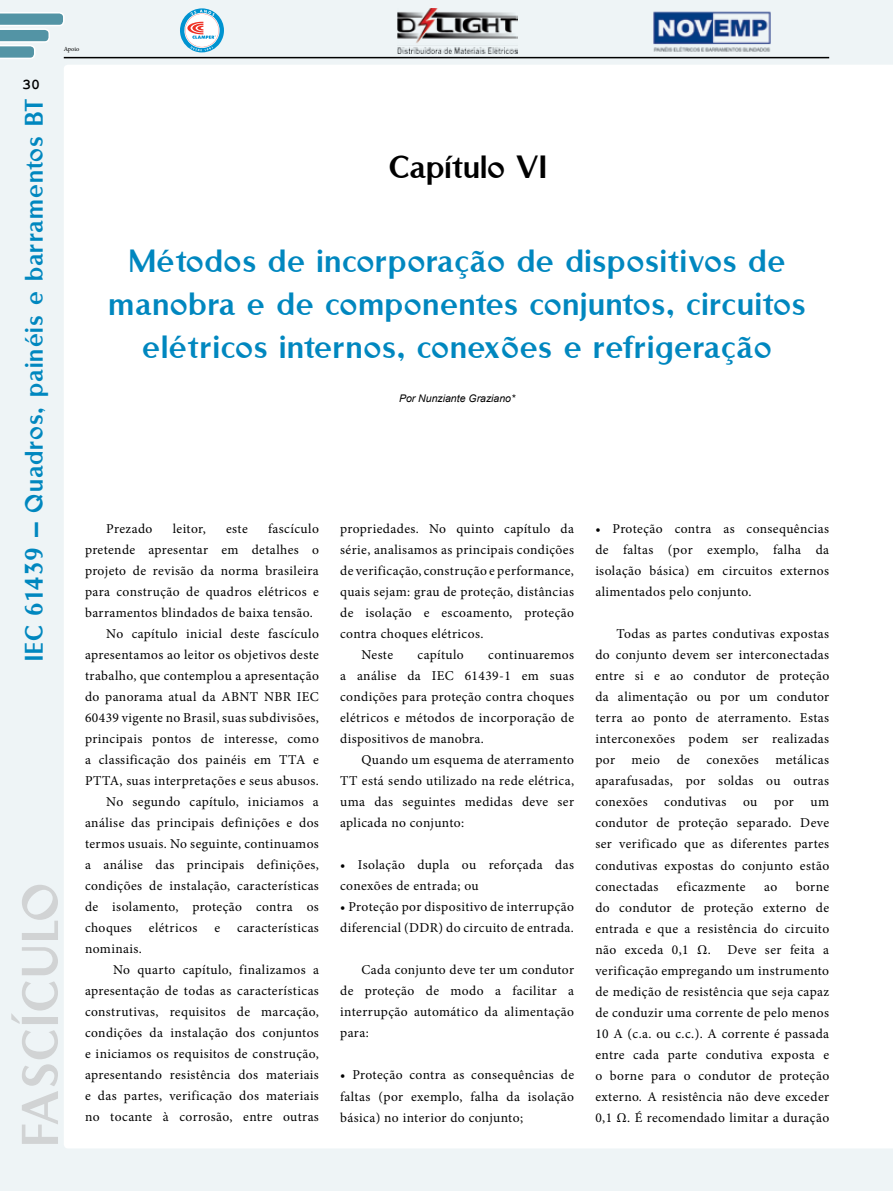
<style>
.page{position:relative;width:893px;height:1191px;background:#eef4f6}
.page>*{position:absolute;margin:0;border:0;box-sizing:border-box;transform-origin:0 0}
.t1{font:57.9px "Rubino Sans ICG Fill";letter-spacing:.025em;color:#d1d3d4}
.t2{font:36px/43.2px "Rubino Sans ICG Fill";letter-spacing:.02em;color:#0087bf;text-align:center}
.t3{font:36px "Rubino Sans ICG Fill";color:#000}
.t4{font:28.5px "Rubino Sans ICG Fill";letter-spacing:.04em;color:#0087bf}
.t5{font:700 15px "Courier New";color:#000}
.t6{font:13.5px/21px "Minion Pro";letter-spacing:.03em;color:#000;text-align:justify}
.t7{font:italic 10.5px "Arial";color:#000}
.t8{font:6.3px "Minion Pro";letter-spacing:-.005em;color:#000}
</style>
<div class="page">
<div style="left:64px;top:65px;width:829px;height:1083px;background:#fff"></div>
<hr style="left:64px;top:57px;width:765px;height:1px;background:#000">
<svg style="left:0;top:12px;width:65px;height:47px"></svg>
<img style="left:653px;top:11px;width:118px;height:41px">
<svg style="left:180px;top:8px;width:44px;height:44px"></svg>
<img style="left:397px;top:8px;width:120px;height:45px">
<p class="t5" style="left:22px;top:75px;width:19px">30</p>
<p class="t8" style="left:64px;top:45px;width:17px">Apoio</p>
<h3 class="t4" style="left:19px;top:661px;width:564px;rotate:-90deg">IEC 61439 – Quadros, painéis e barramentos BT</h3>
<h1 class="t1" style="left:9px;top:1146px;width:265px;rotate:-90deg">Fascículo</h1>
<h2 class="t3" style="left:389px;top:148px;width:160px">Capítulo VI</h2>
<h2 class="t2" style="left:109px;top:238px;width:698px">Métodos de incorporação de dispositivos de manobra e de componentes conjuntos, circuitos elétricos internos, conexões e refrigeração</h2>
<p class="t7" style="left:399px;top:391px;width:118px">Por Nunziante Graziano*</p>
<p class="t6" style="left:106px;top:518px;width:48px">Prezado</p>
<p class="t6" style="left:173px;top:518px;width:35px">leitor,</p>
<p class="t6" style="left:226px;top:518px;width:23px">este</p>
<p class="t6" style="left:268px;top:518px;width:52px">fascículo</p>
<p class="t6" style="left:85px;top:539px;width:235px">pretende apresentar em detalhes o</p>
<p class="t6" style="left:85px;top:560px;width:235px">projeto de revisão da norma brasileira</p>
<p class="t6" style="left:85px;top:581px;width:235px">para construção de quadros elétricos e</p>
<p class="t6" style="left:85px;top:602px;width:229px">barramentos blindados de baixa tensão.</p>
<p class="t6" style="left:106px;top:623px;width:214px">No capítulo inicial deste fascículo</p>
<p class="t6" style="left:85px;top:644px;width:235px">apresentamos ao leitor os objetivos deste</p>
<p class="t6" style="left:85px;top:665px;width:235px">trabalho, que contemplou a apresentação</p>
<p class="t6" style="left:85px;top:686px;width:235px">do panorama atual da ABNT NBR IEC</p>
<p class="t6" style="left:85px;top:707px;width:235px">60439 vigente no Brasil, suas subdivisões,</p>
<p class="t6" style="left:85px;top:728px;width:235px">principais pontos de interesse, como</p>
<p class="t6" style="left:85px;top:749px;width:235px">a classificação dos painéis em TTA e</p>
<p class="t6" style="left:85px;top:770px;width:235px">PTTA, suas interpretações e seus abusos.</p>
<p class="t6" style="left:106px;top:791px;width:214px">No segundo capítulo, iniciamos a</p>
<p class="t6" style="left:85px;top:812px;width:235px">análise das principais definições e dos</p>
<p class="t6" style="left:85px;top:833px;width:235px">termos usuais. No seguinte, continuamos</p>
<p class="t6" style="left:85px;top:854px;width:235px">a análise das principais definições,</p>
<p class="t6" style="left:85px;top:875px;width:235px">condições de instalação, características</p>
<p class="t6" style="left:85px;top:896px;width:235px">de isolamento, proteção contra os</p>
<p class="t6" style="left:85px;top:917px;width:48px">choques</p>
<p class="t6" style="left:149px;top:917px;width:50px">elétricos</p>
<p class="t6" style="left:214px;top:917px;width:7px">e</p>
<p class="t6" style="left:237px;top:917px;width:83px">características</p>
<p class="t6" style="left:85px;top:938px;width:58px">nominais.</p>
<p class="t6" style="left:113px;top:959px;width:207px">No quarto capítulo, finalizamos a</p>
<p class="t6" style="left:85px;top:980px;width:235px">apresentação de todas as características</p>
<p class="t6" style="left:85px;top:1001px;width:235px">construtivas, requisitos de marcação,</p>
<p class="t6" style="left:85px;top:1022px;width:235px">condições da instalação dos conjuntos</p>
<p class="t6" style="left:85px;top:1043px;width:235px">e iniciamos os requisitos de construção,</p>
<p class="t6" style="left:85px;top:1064px;width:235px">apresentando resistência dos materiais</p>
<p class="t6" style="left:85px;top:1085px;width:235px">e das partes, verificação dos materiais</p>
<p class="t6" style="left:85px;top:1106px;width:235px">no tocante à corrosão, entre outras</p>
<p class="t6" style="left:340px;top:518px;width:235px">propriedades. No quinto capítulo da</p>
<p class="t6" style="left:340px;top:539px;width:235px">série, analisamos as principais condições</p>
<p class="t6" style="left:340px;top:560px;width:235px">de verificação, construção e performance,</p>
<p class="t6" style="left:340px;top:581px;width:235px">quais sejam: grau de proteção, distâncias</p>
<p class="t6" style="left:340px;top:602px;width:235px">de isolação e escoamento, proteção</p>
<p class="t6" style="left:340px;top:623px;width:145px">contra choques elétricos.</p>
<p class="t6" style="left:361px;top:644px;width:33px">Neste</p>
<p class="t6" style="left:418px;top:644px;width:48px">capítulo</p>
<p class="t6" style="left:340px;top:644px;width:235px;text-indent:148px">continuaremos a análise da IEC 61439-1 em suas condições para proteção contra choques elétricos e métodos de incorporação de dispositivos de manobra.</p>
<p class="t6" style="left:340px;top:749px;width:235px;text-indent:21px">Quando um esquema de aterramento TT está sendo utilizado na rede elétrica, uma das seguintes medidas deve ser aplicada no conjunto:</p>
<p class="t6" style="left:340px;top:854px;width:235px">• Isolação dupla ou reforçada das conexões de entrada; ou</p>
<p class="t6" style="left:340px;top:896px;width:235px">• Proteção por dispositivo de interrupção diferencial (DDR) do circuito de entrada.</p>
<p class="t6" style="left:340px;top:959px;width:235px;text-indent:21px">Cada conjunto deve ter um condutor de proteção de modo a facilitar a interrupção automático da alimentação para:</p>
<p class="t6" style="left:340px;top:1064px;width:235px">• Proteção contra as consequências de faltas (por exemplo, falha da isolação básica) no interior do conjunto;</p>
<p class="t6" style="left:595px;top:518px;width:235px">• Proteção contra as consequências de faltas (por exemplo, falha da isolação básica) em circuitos externos alimentados pelo conjunto.</p>
<p class="t6" style="left:595px;top:623px;width:235px;text-indent:21px">Todas as partes condutivas expostas do conjunto devem ser interconectadas entre si e ao condutor de proteção da alimentação ou por um condutor terra ao ponto de aterramento. Estas interconexões podem ser realizadas por meio de conexões metálicas aparafusadas, por soldas ou outras conexões condutivas ou por um condutor de proteção separado. Deve ser verificado que as diferentes partes condutivas expostas do conjunto estão conectadas</p>
<p class="t6" style="left:595px;top:875px;width:235px;text-indent:200px">borne do condutor de proteção externo de entrada e que a resistência do circuito não exceda 0,1 Ω. Deve ser feita a verificação empregando um instrumento de medição de resistência que seja capaz de conduzir uma corrente de pelo menos 10 A (c.a. ou c.c.). A corrente é passada entre cada parte condutiva exposta e o borne para o condutor de proteção externo. A resistência não deve exceder 0,1 Ω. É recomendado limitar a duração</p>
<p class="t6" style="left:677px;top:875px;width:70px">eficazmente</p>
<p class="t6" style="left:764px;top:875px;width:15px">ao</p>
</div>
